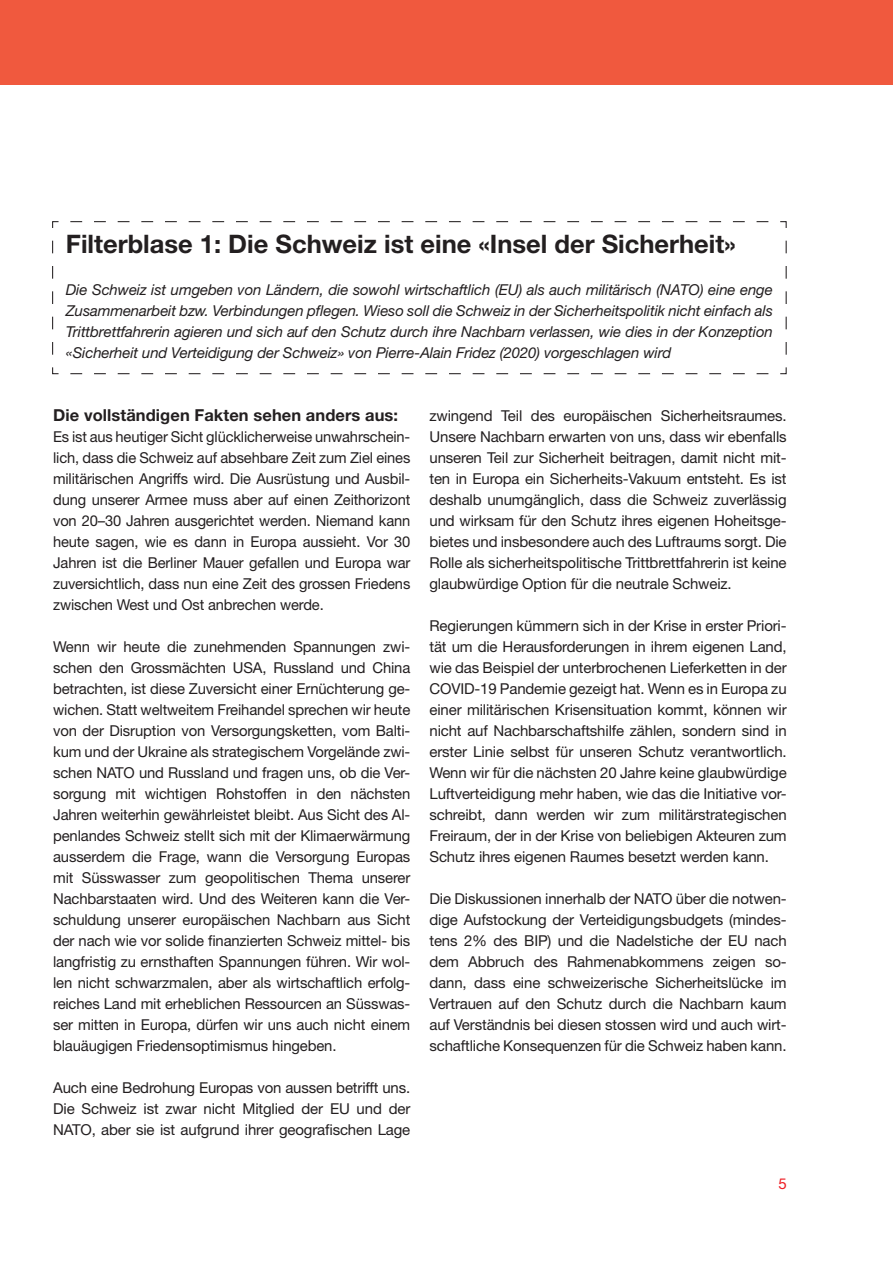
<style>
.page{position:relative;width:893px;height:1263px;background:#fff}
.page>*{position:absolute;margin:0;border:0;box-sizing:border-box;transform-origin:0 0}
.t1{font:700 25.5px "Helvetica Neue LT Std";color:#231f20}
.t2{font:700 16.5px "Helvetica Neue LT Std";letter-spacing:.005em;color:#231f20}
.t3{font:15px/21px "Helvetica Neue LT Std";letter-spacing:-.01em;color:#231f20;text-align:justify}
.t4{font:italic 15px/21px "Helvetica Neue LT Std";letter-spacing:-.01em;color:#231f20;text-align:justify}
.t5{font:15px "Helvetica Neue LT Std";color:#ee1d23}
</style>
<div class="page">
<div style="left:0;top:0;width:893px;height:85px;background:#f0593e"></div>
<svg style="left:52px;top:221px;width:735px;height:154px"></svg>
<h1 class="t1" style="left:66px;top:228px;width:671px">Filterblase 1: Die Schweiz ist eine «Insel der Sicherheit»</h1>
<p class="t4" style="left:66px;top:279px;width:708px">Die Schweiz ist umgeben von Ländern, die sowohl wirtschaftlich (EU) als auch militärisch (NATO) eine enge Zusammenarbeit bzw. Verbindungen pflegen. Wieso soll die Schweiz in der Sicherheitspolitik nicht einfach als Trittbrettfahrerin agieren und sich auf den Schutz durch ihre Nachbarn verlassen, wie dies in der Konzeption «Sicherheit und Verteidigung der Schweiz» von Pierre-Alain Fridez (2020) vorgeschlagen wird</p>
<p class="t2" style="left:53px;top:405px;width:346px">Die vollständigen Fakten sehen anders aus:</p>
<p class="t3" style="left:53px;top:426px;width:359px">Es ist aus heutiger Sicht glücklicherweise unwahrschein&shy;lich, dass die Schweiz auf absehbare Zeit zum Ziel eines militärischen Angriffs wird. Die Ausrüstung und Ausbil&shy;dung unserer Armee muss aber auf einen Zeithorizont von 20–30 Jahren ausgerichtet werden. Niemand kann heute sagen, wie es dann in Europa aussieht. Vor 30<br>Jahren ist die Berliner Mauer gefallen und Europa war zuversichtlich, dass nun eine Zeit des grossen Friedens zwischen West und Ost anbrechen werde.</p>
<p class="t3" style="left:53px;top:636px;width:359px">Wenn wir heute die zunehmenden Spannungen zwi&shy;schen den Grossmächten USA, Russland und China betrachten, ist diese Zuversicht einer Ernüchterung ge&shy;wichen. Statt weltweitem Freihandel sprechen wir heute von der Disruption von Versorgungsketten, vom Balti&shy;kum und der Ukraine als strategischem Vorgelände zwi&shy;schen NATO und Russland und fragen uns, ob die Ver&shy;sorgung mit wichtigen Rohstoffen in den nächsten Jahren weiterhin gewährleistet bleibt. Aus Sicht des Al&shy;penlandes Schweiz stellt sich mit der Klimaerwärmung ausserdem die Frage, wann die Versorgung Europas mit Süsswasser zum geopolitischen Thema unserer Nachbarstaaten wird. Und des Weiteren kann die Ver&shy;schuldung unserer europäischen Nachbarn aus Sicht der nach wie vor solide finanzierten Schweiz mittel- bis langfristig zu ernsthaften Spannungen führen. Wir wol&shy;len nicht schwarzmalen, aber als wirtschaftlich erfolg&shy;reiches Land mit erheblichen Ressourcen an Süsswas&shy;ser mitten in Europa, dürfen wir uns auch nicht einem blauäugigen Friedensoptimismus hingeben.</p>
<p class="t3" style="left:53px;top:1077px;width:359px">Auch eine Bedrohung Europas von aussen betrifft uns.<br>Die Schweiz ist zwar nicht Mitglied der EU und der NATO, aber sie ist aufgrund ihrer geografischen Lage</p>
<p class="t3" style="left:429px;top:405px;width:359px">zwingend Teil des europäischen Sicherheitsraumes.<br>Unsere Nachbarn erwarten von uns, dass wir ebenfalls unseren Teil zur Sicherheit beitragen, damit nicht mit&shy;ten in Europa ein Sicherheits-Vakuum entsteht. Es ist deshalb unumgänglich, dass die Schweiz zuverlässig und wirksam für den Schutz ihres eigenen Hoheitsge&shy;bietes und insbesondere auch des Luftraums sorgt. Die Rolle als sicherheitspolitische Trittbrettfahrerin ist keine glaubwürdige Option für die neutrale Schweiz.</p>
<p class="t3" style="left:429px;top:615px;width:359px">Regierungen kümmern sich in der Krise in erster Priori&shy;tät um die Herausforderungen in ihrem eigenen Land, wie das Beispiel der unterbrochenen Lieferketten in der COVID-19 Pandemie gezeigt hat. Wenn es in Europa zu einer militärischen Krisensituation kommt, können wir nicht auf Nachbarschaftshilfe zählen, sondern sind in erster Linie selbst für unseren Schutz verantwortlich.<br>Wenn wir für die nächsten 20 Jahre keine glaubwürdige Luftverteidigung mehr haben, wie das die Initiative vor&shy;schreibt, dann werden wir zum militärstrategischen Freiraum, der in der Krise von beliebigen Akteuren zum Schutz ihres eigenen Raumes besetzt werden kann.</p>
<p class="t3" style="left:429px;top:888px;width:359px">Die Diskussionen innerhalb der NATO über die notwen&shy;dige Aufstockung der Verteidigungsbudgets (mindes&shy;tens 2% des BIP) und die Nadelstiche der EU nach dem Abbruch des Rahmenabkommens zeigen so&shy;dann, dass eine schweizerische Sicherheitslücke im Vertrauen auf den Schutz durch die Nachbarn kaum auf Verständnis bei diesen stossen wird und auch wirt&shy;schaftliche Konsequenzen für die Schweiz haben kann.</p>
<p class="t5" style="left:778px;top:1174px;width:10px">5</p>
</div>
